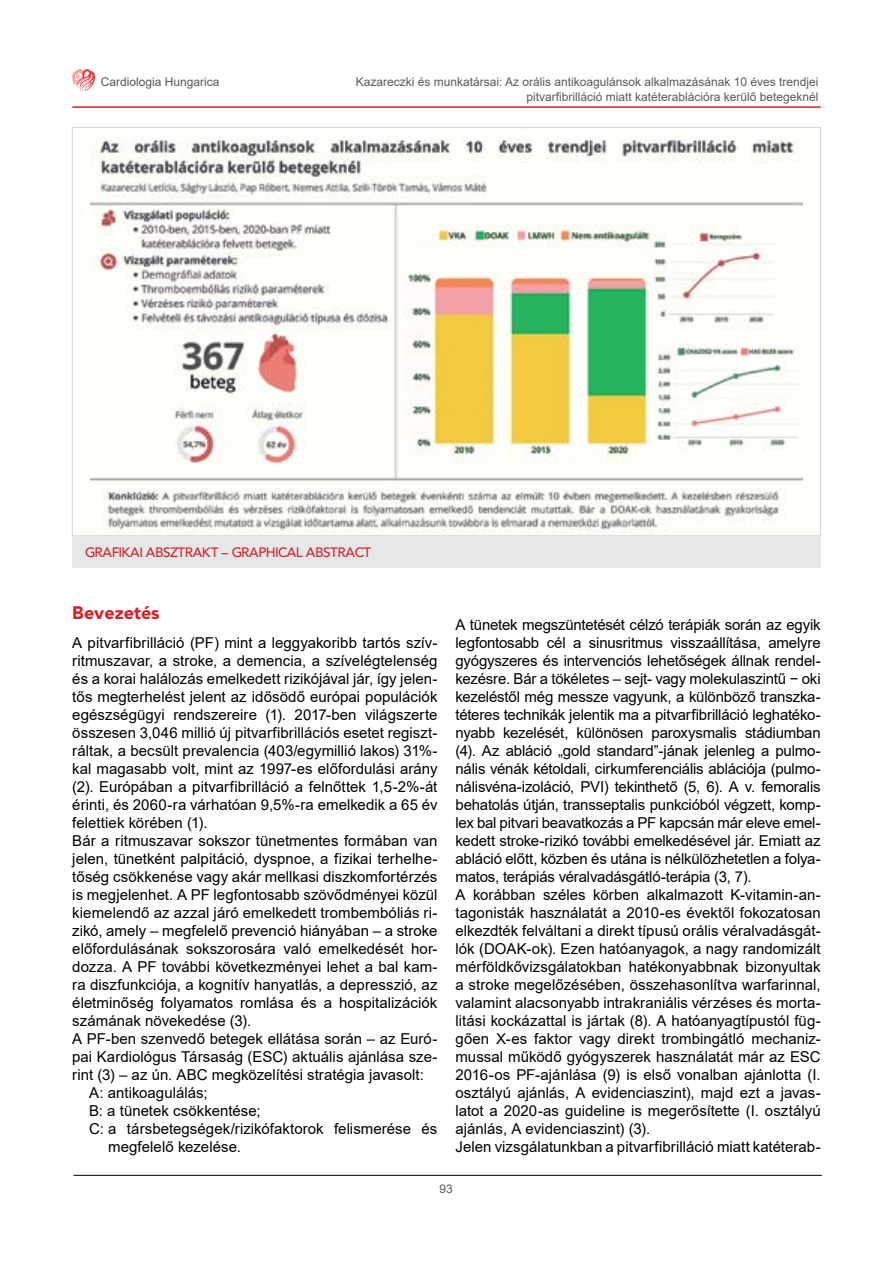
<style>
.page{position:relative;width:893px;height:1263px;background:#fff}
.page>*{position:absolute;margin:0;border:0;box-sizing:border-box;transform-origin:0 0}
.t1{font:18px "Avenir Blk PFL";color:#d2232a}
.t2{font:15px/18px "Arial";color:#000}
.t3{font:13.5px "Avenir Md PFL";color:#d2232a}
.t4{font:12px/14.4px "Arial";color:#58595b;text-align:right}
</style>
<div class="page">
<hr style="left:72px;top:106px;width:749px;height:2px;background:#d2232a">
<hr style="left:74px;top:1175px;width:748px;height:1px;background:#000">
<svg style="left:72px;top:69px;width:23px;height:23px"></svg>
<div style="left:72px;top:128px;width:749px;height:408px;background:#fffefa"></div>
<img style="left:90px;top:139px;width:713px;height:395px">
<div style="left:72px;top:536px;width:749px;height:31px;background:#e6e7e8"></div>
<p class="t4" style="left:101px;top:75px;width:120px">Cardiologia Hungarica</p>
<p class="t4" style="left:356px;top:75px;width:464px">Kazareczki és munkatársai: Az orális antikoagulánsok alkalmazásának 10 éves trendjei pitvarfibrilláció miatt katéterablációra kerülő betegeknél</p>
<p class="t3" style="left:85px;top:544px;width:287px">GRAFIKAI ABSZTRAKT – GRAPHICAL ABSTRACT</p>
<p class="t1" style="left:72px;top:602px;width:89px">Bevezetés</p>
<p class="t2" style="left:72px;top:634px;width:367px">A pitvarfibrilláció (PF) mint a leggyakoribb tartós szív-</p>
<p class="t2" style="left:72px;top:652px;width:367px">ritmuszavar, a stroke, a demencia, a szívelégtelenség</p>
<p class="t2" style="left:72px;top:670px;width:367px">és a korai halálozás emelkedett rizikójával jár, így jelen-</p>
<p class="t2" style="left:72px;top:688px;width:367px">tős megterhelést jelent az idősödő európai populációk</p>
<p class="t2" style="left:72px;top:706px;width:367px">egészségügyi rendszereire (1). 2017-ben világszerte</p>
<p class="t2" style="left:72px;top:724px;width:367px">összesen 3,046 millió új pitvarfibrillációs esetet regiszt-</p>
<p class="t2" style="left:72px;top:742px;width:367px">ráltak, a becsült prevalencia (403/egymillió lakos) 31%-</p>
<p class="t2" style="left:72px;top:760px;width:367px">kal magasabb volt, mint az 1997-es előfordulási arány</p>
<p class="t2" style="left:72px;top:778px;width:367px">(2). Európában a pitvarfibrilláció a felnőttek 1,5-2%-át</p>
<p class="t2" style="left:72px;top:796px;width:367px">érinti, és 2060-ra várhatóan 9,5%-ra emelkedik a 65 év</p>
<p class="t2" style="left:72px;top:814px;width:137px">felettiek körében (1).</p>
<p class="t2" style="left:72px;top:832px;width:367px">Bár a ritmuszavar sokszor tünetmentes formában van</p>
<p class="t2" style="left:72px;top:850px;width:367px">jelen, tünetként palpitáció, dyspnoe, a fizikai terhelhe-</p>
<p class="t2" style="left:72px;top:868px;width:367px">tőség csökkenése vagy akár mellkasi diszkomfortérzés</p>
<p class="t2" style="left:72px;top:886px;width:367px">is megjelenhet. A PF legfontosabb szövődményei közül</p>
<p class="t2" style="left:72px;top:904px;width:367px">kiemelendő az azzal járó emelkedett trombembóliás ri-</p>
<p class="t2" style="left:72px;top:922px;width:367px">zikó, amely – megfelelő prevenció hiányában – a stroke</p>
<p class="t2" style="left:72px;top:940px;width:367px">előfordulásának sokszorosára való emelkedését hor-</p>
<p class="t2" style="left:72px;top:958px;width:367px">dozza. A PF további következményei lehet a bal kam-</p>
<p class="t2" style="left:72px;top:976px;width:367px">ra diszfunkciója, a kognitív hanyatlás, a depresszió, az</p>
<p class="t2" style="left:72px;top:994px;width:367px">életminőség folyamatos romlása és a hospitalizációk</p>
<p class="t2" style="left:72px;top:1012px;width:180px">számának növekedése (3).</p>
<p class="t2" style="left:72px;top:1030px;width:367px">A PF-ben szenvedő betegek ellátása során – az Euró-</p>
<p class="t2" style="left:72px;top:1048px;width:367px">pai Kardiológus Társaság (ESC) aktuális ajánlása sze-</p>
<p class="t2" style="left:72px;top:1066px;width:353px">rint (3) – az ún. ABC megközelítési stratégia javasolt:</p>
<p class="t2" style="left:89px;top:1084px;width:120px">A: antikoagulálás;</p>
<p class="t2" style="left:89px;top:1102px;width:173px">B: a tünetek csökkentése;</p>
<p class="t2" style="left:89px;top:1120px;width:350px">C: a társbetegségek/rizikófaktorok felismerése és</p>
<p class="t2" style="left:108px;top:1138px;width:134px">megfelelő kezelése.</p>
<p class="t2" style="left:455px;top:616px;width:367px">A tünetek megszüntetését célzó terápiák során az egyik legfontosabb cél a sinusritmus visszaállítása, amelyre gyógyszeres és intervenciós lehetőségek állnak rendel&shy;kezésre. Bár a tökéletes – sejt- vagy molekulaszintű − oki kezeléstől még messze vagyunk, a különböző transzka&shy;téteres technikák jelentik ma a pitvarfibrilláció leghatéko&shy;nyabb kezelését, különösen paroxysmalis stádiumban (4). Az abláció „gold standard”-jának jelenleg a pulmo&shy;nális vénák kétoldali, cirkumferenciális ablációja (pulmo&shy;nálisvéna-izoláció, PVI) tekinthető (5, 6). A v. femoralis behatolás útján, transseptalis punkcióból végzett, komp&shy;lex bal pitvari beavatkozás a PF kapcsán már eleve emel&shy;kedett stroke-rizikó további emelkedésével jár. Emiatt az abláció előtt, közben és utána is nélkülözhetetlen a folya&shy;matos, terápiás véralvadásgátló-terápia (3, 7).<br>A korábban széles körben alkalmazott K-vitamin-an&shy;tagonisták használatát a 2010-es évektől fokozatosan elkezdték felváltani a direkt típusú orális véralvadásgát&shy;lók (DOAK-ok). Ezen hatóanyagok, a nagy randomizált mérföldkővizsgálatokban hatékonyabbnak bizonyultak a stroke megelőzésében, összehasonlítva warfarinnal, valamint alacsonyabb intrakraniális vérzéses és morta&shy;litási kockázattal is jártak (8). A hatóanyagtípustól füg&shy;gően X-es faktor vagy direkt trombingátló mechaniz&shy;mussal működő gyógyszerek használatát már az ESC 2016-os PF-ajánlása (9) is első vonalban ajánlotta (I. osztályú ajánlás, A evidenciaszint), majd ezt a javas&shy;latot a 2020-as guideline is megerősítette (I. osztályú ajánlás, A evidenciaszint) (3).<br>Jelen vizsgálatunkban a pitvarfibrilláció miatt katéterab-</p>
<p class="t4" style="left:439px;top:1181px;width:15px">93</p>
</div>
